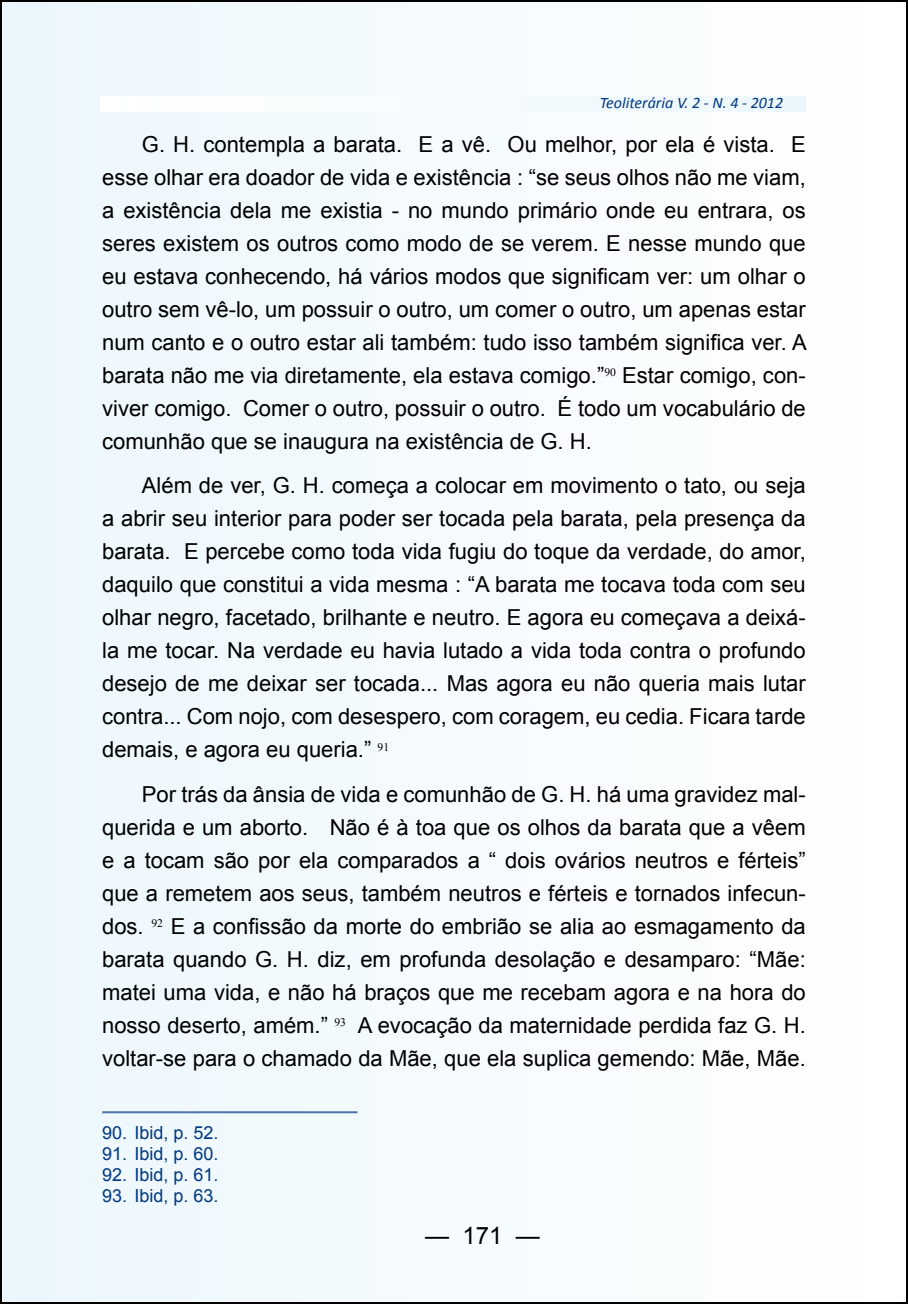
<style>
.page{position:relative;width:908px;height:1304px;background:#fff}
.page>*{position:absolute;margin:0;border:0;box-sizing:border-box;transform-origin:0 0}
.t1{font:24px "Arial";color:#000}
.t2{font:22px/33px "Arial";color:#000;text-align:justify}
.t3{font:18px "Arial";color:#003882}
.t4{font:italic 16px "Calibri";color:#003882}
</style>
<div class="page">
<div style="left:1px;top:1px;width:905px;height:1302px;background:#f5fbfe"></div>
<hr style="left:102px;top:1111px;width:255px;height:2px;background:#4d74a8">
<p class="t4" style="left:599px;top:93px;width:185px">Teoliterária V. 2 - N. 4 - 2012</p>
<p class="t2" style="left:102px;top:128px;width:706px;text-indent:40px">G. H. contempla a barata. E a vê. Ou melhor, por ela é vista. E esse olhar era doador de vida e existência : “se seus olhos não me viam, a existência dela me existia - no mundo primário onde eu entrara, os seres existem os outros como modo de se verem. E nesse mundo que eu estava conhecendo, há vários modos que significam ver: um olhar o outro sem vê-lo, um possuir o outro, um comer o outro, um apenas estar num canto e o outro estar ali também: tudo isso também significa ver. A barata não me via diretamente, ela estava comigo.”<sup>90</sup> Estar comigo, con&shy;viver comigo. Comer o outro, possuir o outro. É todo um vocabulário de comunhão que se inaugura na existência de G. H.</p>
<p class="t2" style="left:102px;top:469px;width:705px;text-indent:40px">Além de ver, G. H. começa a colocar em movimento o tato, ou seja a abrir seu interior para poder ser tocada pela barata, pela presença da barata. E percebe como toda vida fugiu do toque da verdade, do amor, daquilo que constitui a vida mesma : “A barata me tocava toda com seu olhar negro, facetado, brilhante e neutro. E agora eu começava a deixá&shy;la me tocar. Na verdade eu havia lutado a vida toda contra o profundo desejo de me deixar ser tocada... Mas agora eu não queria mais lutar contra... Com nojo, com desespero, com coragem, eu cedia. Ficara tarde demais, e agora eu queria.” <sup>91</sup></p>
<p class="t2" style="left:102px;top:778px;width:705px;text-indent:40px">Por trás da ânsia de vida e comunhão de G. H. há uma gravidez mal&shy;querida e um aborto. Não é à toa que os olhos da barata que a vêem e a tocam são por ela comparados a “ dois ovários neutros e férteis” que a remetem aos seus, também neutros e férteis e tornados infecun&shy;dos. <sup>92</sup> E a confissão da morte do embrião se alia ao esmagamento da barata quando G. H. diz, em profunda desolação e desamparo: “Mãe: matei uma vida, e não há braços que me recebam agora e na hora do nosso deserto, amém.” <sup>93</sup> A evocação da maternidade perdida faz G. H. voltar-se para o chamado da Mãe, que ela suplica gemendo: Mãe, Mãe.</p>
<p class="t3" style="left:102px;top:1121px;width:118px">90. Ibid, p. 52.</p>
<p class="t3" style="left:102px;top:1142px;width:118px">91. Ibid, p. 60.</p>
<p class="t3" style="left:102px;top:1163px;width:118px">92. Ibid, p. 61.</p>
<p class="t3" style="left:102px;top:1184px;width:118px">93. Ibid, p. 63.</p>
<p class="t1" style="left:425px;top:1219px;width:116px">— 171 —</p>
</div>
